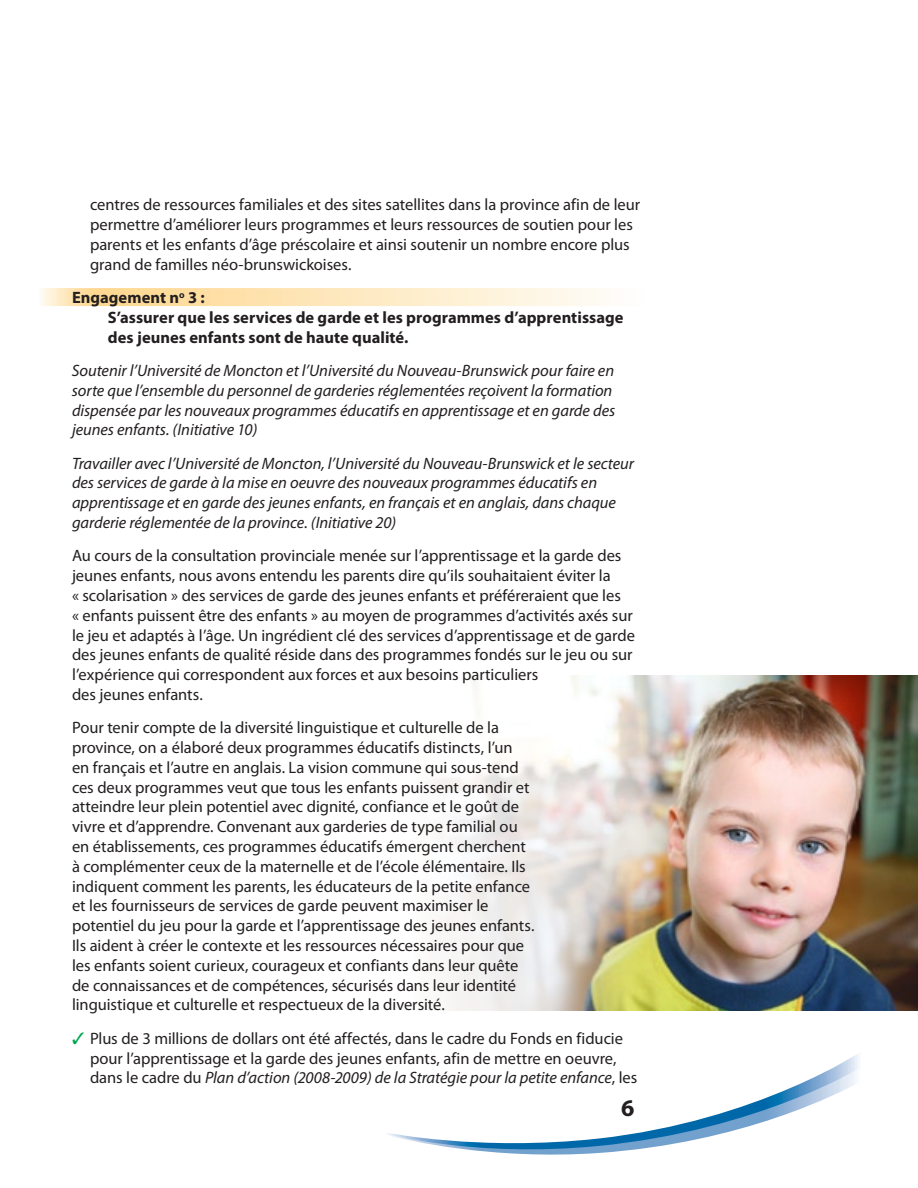
<style>
.page{position:relative;width:918px;height:1188px;background:#fff}
.page>*{position:absolute;margin:0;border:0;box-sizing:border-box;transform-origin:0 0}
.t1{font:700 24px "Myriad Pro";color:#231f20}
.t2{font:16.5px/19.8px "Myriad Pro";letter-spacing:-.005em;color:#231f20}
.t3{font:italic 16.5px/19.8px "Myriad Pro";letter-spacing:-.005em;color:#231f20}
.t4{font:700 16.5px "Myriad Pro";color:#231f20}
.s1{color:#00a54f}
.s2{font-style:italic}
</style>
<div class="page">
<svg style="left:41px;top:288px;width:562px;height:18px;background:#fee8bf"></svg>
<img style="left:433px;top:675px;width:485px;height:336px">
<svg style="left:387px;top:1054px;width:472px;height:101px"></svg>
<p class="t2" style="left:90px;top:195px;width:552px">centres de ressources familiales et des sites satellites dans la province afin de leur permettre d’améliorer leurs programmes et leurs ressources de soutien pour les parents et les enfants d’âge préscolaire et ainsi soutenir un nombre encore plus grand de familles néo-brunswickoises.</p>
<h4 class="t4" style="left:72px;top:288px;width:134px">Engagement n<sup>o</sup> 3 :</h4>
<p class="t4" style="left:108px;top:308px;width:517px">S’assurer que les services de garde et les programmes d’apprentissage</p>
<h4 class="t4" style="left:108px;top:328px;width:302px">des jeunes enfants sont de haute qualité.</h4>
<p class="t3" style="left:72px;top:361px;width:545px">Soutenir l’Université de Moncton et l’Université du Nouveau-Brunswick pour faire en sorte que l’ensemble du personnel de garderies réglementées reçoivent la formation dispensée par les nouveaux programmes éducatifs en apprentissage et en garde des jeunes enfants. (Initiative 10)</p>
<p class="t3" style="left:72px;top:454px;width:564px">Travailler avec l’Université de Moncton, l’Université du Nouveau-Brunswick et le secteur des services de garde à la mise en oeuvre des nouveaux programmes éducatifs en apprentissage et en garde des jeunes enfants, en français et en anglais, dans chaque garderie réglementée de la province. (Initiative 20)</p>
<p class="t2" style="left:72px;top:546px;width:565px">Au cours de la consultation provinciale menée sur l’apprentissage et la garde des jeunes enfants, nous avons entendu les parents dire qu’ils souhaitaient éviter la<br>« scolarisation » des services de garde des jeunes enfants et préféreraient que les<br>« enfants puissent être des enfants » au moyen de programmes d’activités axés sur le jeu et adaptés à l’âge. Un ingrédient clé des services d’apprentissage et de garde des jeunes enfants de qualité réside dans des programmes fondés sur le jeu ou sur l’expérience qui correspondent aux forces et aux besoins particuliers<br>des jeunes enfants.</p>
<p class="t2" style="left:72px;top:718px;width:464px">Pour tenir compte de la diversité linguistique et culturelle de la province, on a élaboré deux programmes éducatifs distincts, l’un<br>en français et l’autre en anglais. La vision commune qui sous-tend ces deux programmes veut que tous les enfants puissent grandir et atteindre leur plein potentiel avec dignité, confiance et le goût de vivre et d’apprendre. Convenant aux garderies de type familial ou en établissements, ces programmes éducatifs émergent cherchent à complémenter ceux de la maternelle et de l’école élémentaire. Ils indiquent comment les parents, les éducateurs de la petite enfance et les fournisseurs de services de garde peuvent maximiser le potentiel du jeu pour la garde et l’apprentissage des jeunes enfants.<br>Ils aident à créer le contexte et les ressources nécessaires pour que les enfants soient curieux, courageux et confiants dans leur quête de connaissances et de compétences, sécurisés dans leur identité linguistique et culturelle et respectueux de la diversité.</p>
<p class="t2" style="left:72px;top:1029px;width:553px"><span class="s1">✓</span> Plus de 3 millions de dollars ont été affectés, dans le cadre du Fonds en fiducie</p>
<p class="t2" style="left:90px;top:1048px;width:549px">pour l’apprentissage et la garde des jeunes enfants, afin de mettre en oeuvre, dans le cadre du <span class="s2">Plan d’action (2008-2009) de la Stratégie pour la petite enfance</span>, les</p>
<p class="t1" style="left:621px;top:1094px;width:15px">6</p>
</div>
